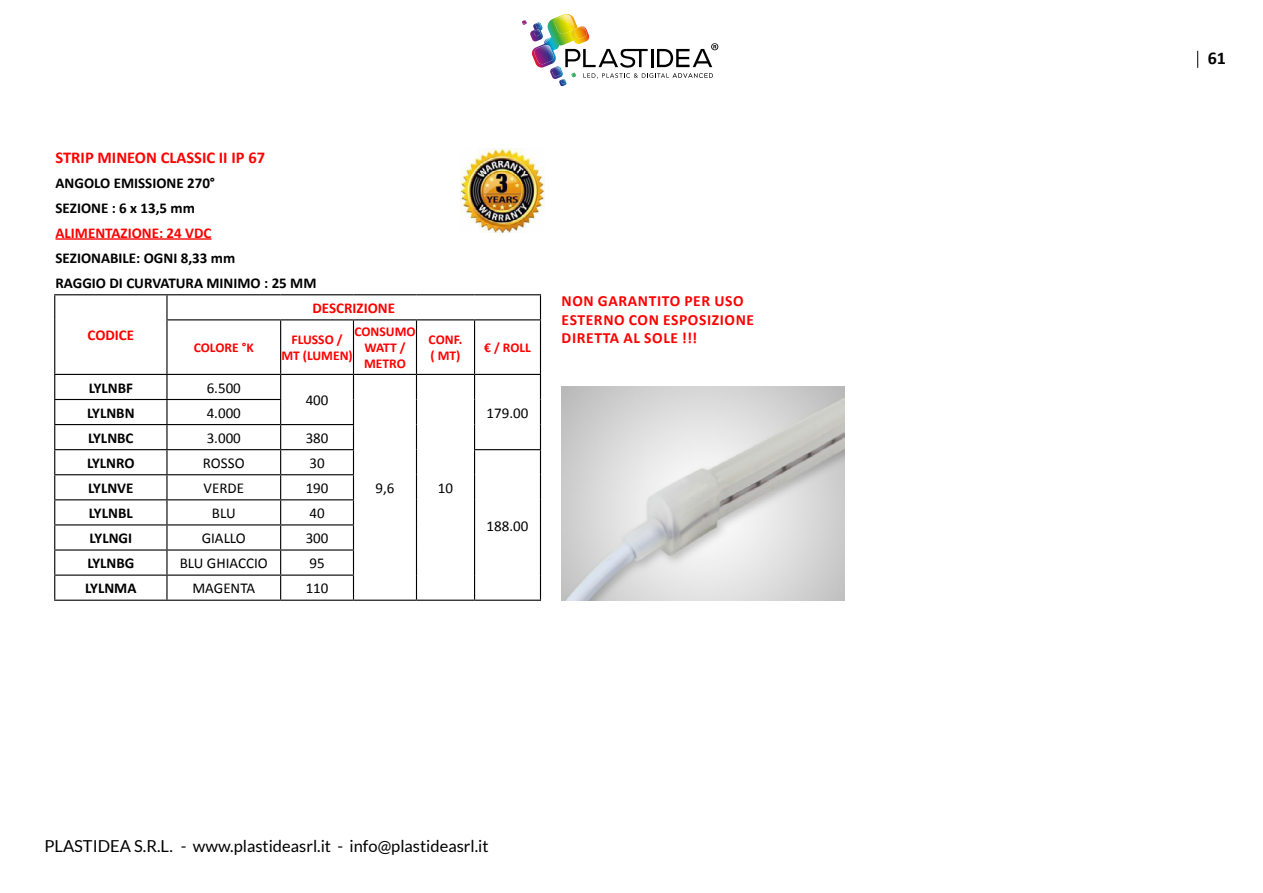
<style>
.page{position:relative;width:1263px;height:893px;background:#fff}
.page>*{position:absolute;margin:0;border:0;box-sizing:border-box;transform-origin:0 0}
.t1{font:700 18px "Calibri";color:#000}
.t2{font:16.5px "Lato";color:#000}
.t3{font:700 16.5px "Calibri";color:#f00}
.t4{font:700 15.6px/18.6px "Calibri";letter-spacing:.04em;color:#f00}
.t5{font:700 15px/25px "Calibri";color:#000}
.t6{font:15px "Calibri";color:#000}
.t7{font:700 15px "Calibri";color:#f00}
.t8{font:700 13.5px/16.2px "Calibri";color:#f00;text-align:center}
</style>
<div class="page">
<svg style="left:1197px;top:51px;width:1px;height:17px"></svg>
<svg style="left:522px;top:14px;width:196px;height:70px"></svg>
<svg style="left:54px;top:295px;width:1px;height:25px"></svg>
<hr style="left:54px;top:320px;width:1px;height:54px;background:#000">
<hr style="left:54px;top:294px;width:113px;height:1px;background:#000">
<hr style="left:167px;top:294px;width:114px;height:1px;background:#000">
<hr style="left:281px;top:294px;width:72px;height:1px;background:#000">
<hr style="left:353px;top:294px;width:63px;height:1px;background:#000">
<hr style="left:416px;top:294px;width:59px;height:1px;background:#000">
<hr style="left:475px;top:294px;width:66px;height:1px;background:#000">
<hr style="left:166px;top:295px;width:2px;height:24px;background:#000">
<svg style="left:540px;top:295px;width:1px;height:24px"></svg>
<hr style="left:166px;top:320px;width:2px;height:54px;background:#000">
<hr style="left:280px;top:320px;width:1px;height:54px;background:#000">
<hr style="left:353px;top:320px;width:1px;height:54px;background:#000">
<hr style="left:416px;top:320px;width:1px;height:54px;background:#000">
<hr style="left:474px;top:320px;width:1px;height:54px;background:#000">
<hr style="left:166px;top:319px;width:115px;height:1px;background:#000">
<hr style="left:281px;top:319px;width:72px;height:1px;background:#000">
<hr style="left:353px;top:319px;width:63px;height:1px;background:#000">
<hr style="left:416px;top:319px;width:59px;height:1px;background:#000">
<hr style="left:475px;top:319px;width:66px;height:1px;background:#000">
<hr style="left:540px;top:320px;width:1px;height:54px;background:#000">
<hr style="left:54px;top:374px;width:113px;height:1px;background:#000">
<hr style="left:167px;top:374px;width:114px;height:1px;background:#000">
<hr style="left:281px;top:374px;width:72px;height:1px;background:#000">
<hr style="left:353px;top:374px;width:63px;height:1px;background:#000">
<hr style="left:416px;top:374px;width:59px;height:1px;background:#000">
<hr style="left:475px;top:374px;width:66px;height:1px;background:#000">
<svg style="left:54px;top:375px;width:487px;height:226px"></svg>
<hr style="left:55px;top:238px;width:156px;height:2px;background:#f00">
<img style="left:561px;top:386px;width:284px;height:215px">
<img style="left:460px;top:149px;width:84px;height:83px">
<p class="t3" style="left:55px;top:147px;width:211px">STRIP MINEON CLASSIC II IP 67</p>
<p class="t5" style="left:55px;top:170px;width:161px">ANGOLO EMISSIONE 270°<br>SEZIONE : 6 x 13,5 mm</p>
<p class="t7" style="left:55px;top:223px;width:157px">ALIMENTAZIONE: 24 VDC</p>
<p class="t5" style="left:55px;top:245px;width:262px">SEZIONABILE: OGNI 8,33 mm<br>RAGGIO DI CURVATURA MINIMO : 25 MM</p>
<p class="t7" style="left:88px;top:326px;width:48px">CODICE</p>
<p class="t7" style="left:312px;top:298px;width:84px">DESCRIZIONE</p>
<p class="t8" style="left:194px;top:340px;width:62px">COLORE °K</p>
<p class="t8" style="left:281px;top:331px;width:73px">FLUSSO /<br>MT (LUMEN)</p>
<p class="t8" style="left:354px;top:323px;width:63px">CONSUMO<br>WATT /<br>METRO</p>
<p class="t8" style="left:429px;top:331px;width:35px;text-align:left">CONF. ( MT)</p>
<p class="t8" style="left:484px;top:340px;width:48px">€ / ROLL</p>
<p class="t5" style="left:89px;top:375px;width:46px">LYLNBF</p>
<p class="t6" style="left:207px;top:378px;width:36px">6.500</p>
<p class="t6" style="left:306px;top:391px;width:24px">400</p>
<p class="t5" style="left:87px;top:400px;width:49px">LYLNBN</p>
<p class="t6" style="left:207px;top:403px;width:36px">4.000</p>
<p class="t6" style="left:487px;top:403px;width:43px">179.00</p>
<p class="t5" style="left:88px;top:425px;width:47px">LYLNBC</p>
<p class="t6" style="left:207px;top:428px;width:36px">3.000</p>
<p class="t6" style="left:306px;top:428px;width:24px">380</p>
<p class="t5" style="left:87px;top:450px;width:49px">LYLNRO</p>
<p class="t6" style="left:203px;top:453px;width:43px">ROSSO</p>
<p class="t6" style="left:309px;top:453px;width:17px">30</p>
<p class="t5" style="left:88px;top:475px;width:47px">LYLNVE</p>
<p class="t6" style="left:204px;top:478px;width:42px">VERDE</p>
<p class="t6" style="left:306px;top:478px;width:24px">190</p>
<p class="t5" style="left:89px;top:500px;width:45px">LYLNBL</p>
<p class="t6" style="left:212px;top:503px;width:25px">BLU</p>
<p class="t6" style="left:309px;top:503px;width:17px">40</p>
<p class="t5" style="left:90px;top:526px;width:44px">LYLNGI</p>
<p class="t6" style="left:202px;top:529px;width:46px">GIALLO</p>
<p class="t6" style="left:306px;top:529px;width:24px">300</p>
<p class="t5" style="left:87px;top:551px;width:49px">LYLNBG</p>
<p class="t6" style="left:180px;top:554px;width:90px">BLU GHIACCIO</p>
<p class="t6" style="left:309px;top:554px;width:17px">95</p>
<p class="t5" style="left:85px;top:576px;width:53px">LYLNMA</p>
<p class="t6" style="left:192px;top:579px;width:64px">MAGENTA</p>
<p class="t6" style="left:306px;top:579px;width:24px">110</p>
<p class="t6" style="left:375px;top:478px;width:20px">9,6</p>
<p class="t6" style="left:438px;top:478px;width:17px">10</p>
<p class="t6" style="left:487px;top:516px;width:43px">188.00</p>
<p class="t4" style="left:562px;top:292px;width:194px">NON GARANTITO PER USO<br>ESTERNO CON ESPOSIZIONE<br>DIRETTA AL SOLE !!!</p>
<p class="t2" style="left:44px;top:837px;width:446px">PLASTIDEA S.R.L. - www.plastideasrl.it - info@plastideasrl.it</p>
<p class="t1" style="left:1208px;top:47px;width:20px">61</p>
</div>
